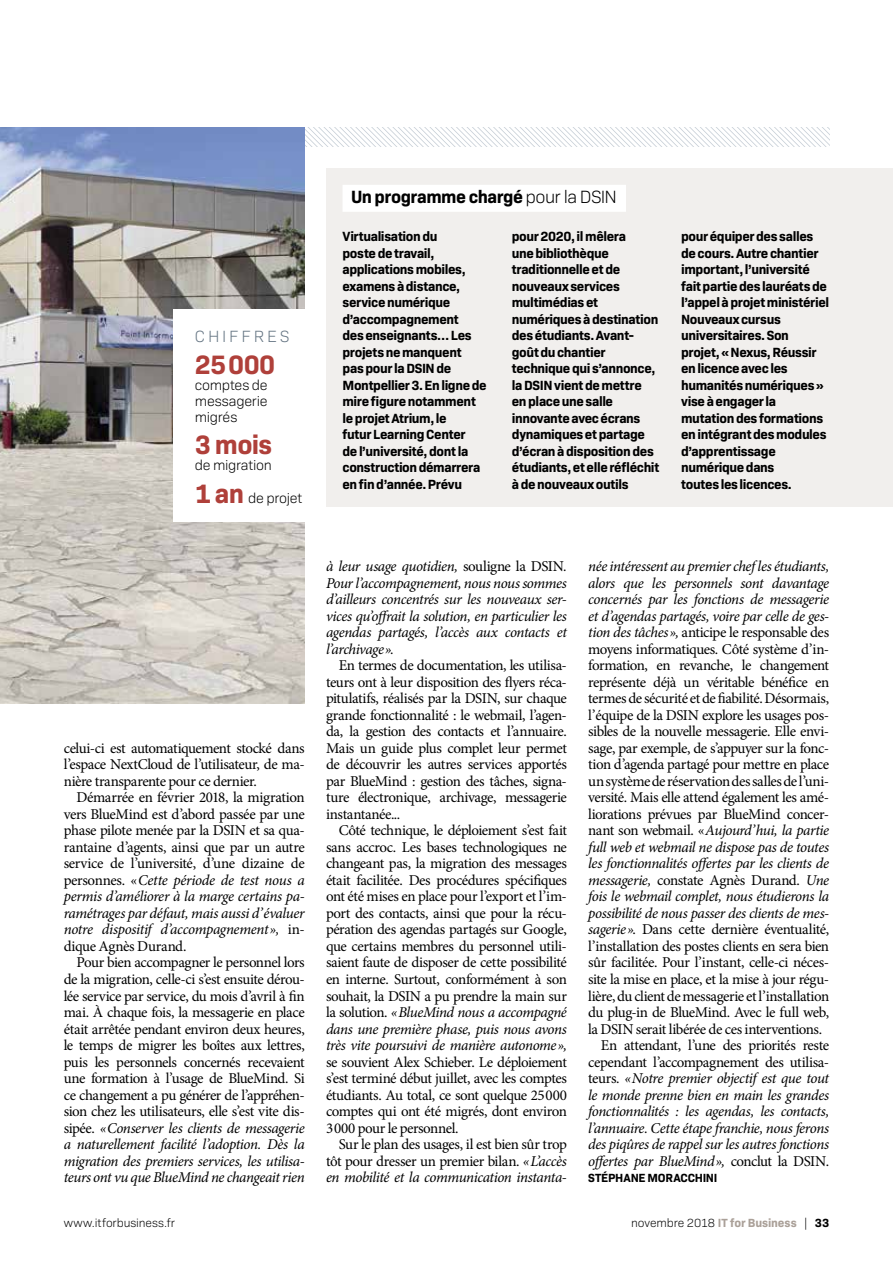
<style>
.page{position:relative;width:893px;height:1263px;background:#fff}
.page>*{position:absolute;margin:0;border:0;box-sizing:border-box;transform-origin:0 0}
.t1{font:700 27px "Bio Sans";letter-spacing:-.025em;color:#af403a}
.t2{font:700 18px "Bio Sans";letter-spacing:-.025em;color:#000}
.t3{font:300 16.5px "Bio Sans";letter-spacing:.18em;color:#657583}
.t4{font:15px/16.5px "Minion Pro";letter-spacing:-.03em;color:#000;text-align:justify}
.t5{font:italic 15px/16.5px "Minion Pro";letter-spacing:-.03em;color:#000;text-align:justify}
.t6{font:300 14.25px/15.8px "Bio Sans";letter-spacing:-.02em;color:#000;text-align:justify}
.t7{font:700 13.5px/16.5px "Bio Sans";letter-spacing:-.03em;color:#000}
.t8{font:300 12px "Bio Sans";letter-spacing:-.005em;color:#000}
.t9{font:700 12px "Bio Sans";letter-spacing:-.02em;color:#000}
.s1{font-weight:700;font-size:27px;color:#af403a}
.s2{font-weight:300}
.s3{font-style:italic}
.s4{font-style:normal}
.s5{font-weight:700;color:#aaa098}
.s6{font-weight:700}
</style>
<div class="page">
<svg style="left:305px;top:128px;width:524px;height:18px"></svg>
<img style="left:0;top:128px;width:305px;height:575px">
<div style="left:174px;top:309px;width:152px;height:213px;background:#fff"></div>
<div style="left:326px;top:168px;width:567px;height:339px;background:#f1efed"></div>
<div style="left:342px;top:185px;width:284px;height:27px;background:#fff"></div>
<p class="t3" style="left:195px;top:324px;width:96px">CHIFFRE S</p>
<h1 class="t1" style="left:195px;top:344px;width:82px">25000</h1>
<p class="t6" style="left:195px;top:376px;width:74px">comptes de messagerie migrés</p>
<h1 class="t1" style="left:195px;top:424px;width:79px">3 mois</h1>
<p class="t6" style="left:195px;top:456px;width:78px">de migration</p>
<p class="t6" style="left:195px;top:489px;width:109px"><span class="s1">1 an</span> de projet</p>
<p class="t2" style="left:351px;top:183px;width:264px">Un programme chargé <span class="s2">pour la DSIN</span></p>
<p class="t7" style="left:342px;top:227px;width:146px">Virtualisation du<br>poste de travail, applications mobiles, examens à distance, service numérique d’accompagnement<br>des enseignants… Les projets ne manquent<br>pas pour la DSIN de<br>Montpellier 3. En ligne de mire figure notamment le projet Atrium, le<br>futur Learning Center<br>de l’université, dont la construction démarrera en fin d’année. Prévu</p>
<p class="t7" style="left:512px;top:227px;width:149px">pour 2020, il mêlera<br>une bibliothèque traditionnelle et de nouveaux services multimédias et numériques à destination des étudiants. Avant&shy;goût du chantier technique qui s’annonce, la DSIN vient de mettre en place une salle innovante avec écrans dynamiques et partage d’écran à disposition des étudiants, et elle réfléchit à de nouveaux outils</p>
<p class="t7" style="left:681px;top:227px;width:150px">pour équiper des salles de cours. Autre chantier important, l’université fait partie des lauréats de l’appel à projet ministériel<br>Nouveaux cursus universitaires. Son projet, « Nexus, Réussir en licence avec les humanités numériques » vise à engager la mutation des formations en intégrant des modules d’apprentissage numérique dans<br>toutes les licences.</p>
<p class="t4" style="left:64px;top:740px;width:242px">celui-ci est automatiquement stocké dans l’espace NextCloud de l’utilisateur, de ma&shy;nière transparente pour ce dernier.</p>
<p class="t4" style="left:64px;top:789px;width:242px;text-indent:13px">Démarrée en février 2018, la migration vers BlueMind est d’abord passée par une phase pilote menée par la DSIN et sa qua&shy;rantaine d’agents, ainsi que par un autre service de l’université, d’une dizaine de personnes. «<span class="s3">Cette période de test nous a permis d’améliorer à la marge certains pa&shy;ramétrages par défaut, mais aussi d’évaluer notre dispositif d’accompagnement»,</span> in&shy;dique Agnès Durand.</p>
<p class="t4" style="left:64px;top:954px;width:242px;text-indent:13px">Pour bien accompagner le personnel lors de la migration, celle-ci s’est ensuite dérou&shy;lée service par service, du mois d’avril à fin mai. À chaque fois, la messagerie en place était arrêtée pendant environ deux heures, le temps de migrer les boîtes aux lettres, puis les personnels concernés recevaient une formation à l’usage de BlueMind. Si ce changement a pu générer de l’appréhen&shy;sion chez les utilisateurs, elle s’est vite dis&shy;sipée. <span class="s3">«Conserver les clients de messagerie a naturellement facilité l’adoption. Dès la migration des premiers services, les utilisa&shy;teurs ont vu que BlueMind ne changeait rien</span></p>
<p class="t5" style="left:326px;top:558px;width:242px">à leur usage quotidien, <span class="s4">souligne la DSIN</span>.<br>Pour l’accompagnement, nous nous sommes d’ailleurs concentrés sur les nouveaux ser&shy;vices qu’offrait la solution, en particulier les agendas partagés, l’accès aux contacts et l’archivage».</p>
<p class="t4" style="left:326px;top:657px;width:242px;text-indent:13px">En termes de documentation, les utilisa&shy;teurs ont à leur disposition des flyers réca&shy;pitulatifs, réalisés par la DSIN, sur chaque grande fonctionnalité : le webmail, l’agen&shy;da, la gestion des contacts et l’annuaire.<br>Mais un guide plus complet leur permet de découvrir les autres services apportés par BlueMind : gestion des tâches, signa&shy;ture électronique, archivage, messagerie instantanée...</p>
<p class="t4" style="left:326px;top:822px;width:242px;text-indent:13px">Côté technique, le déploiement s’est fait sans accroc. Les bases technologiques ne changeant pas, la migration des messages était facilitée. Des procédures spécifiques ont été mises en place pour l’export et l’im&shy;port des contacts, ainsi que pour la récu&shy;pération des agendas partagés sur Google, que certains membres du personnel utili&shy;saient faute de disposer de cette possibilité en interne. Surtout, conformément à son souhait, la DSIN a pu prendre la main sur la solution. <span class="s3">«BlueMind nous a accompagné dans une première phase, puis nous avons très vite poursuivi de manière autonome»,</span></p>
<p class="t4" style="left:326px;top:1053px;width:242px">se souvient Alex Schieber. Le déploiement s’est terminé début juillet, avec les comptes étudiants. Au total, ce sont quelque 25000 comptes qui ont été migrés, dont environ 3000 pour le personnel.</p>
<p class="t4" style="left:326px;top:1136px;width:242px;text-indent:13px">Sur le plan des usages, il est bien sûr trop tôt pour dresser un premier bilan. <span class="s3">«L’accès en mobilité et la communication instanta-</span></p>
<p class="t5" style="left:588px;top:558px;width:242px">née intéressent au premier chef les étudiants,</p>
<p class="t5" style="left:588px;top:575px;width:242px">alors que les personnels sont davantage</p>
<p class="t5" style="left:588px;top:591px;width:242px">concernés par les fonctions de messagerie</p>
<p class="t5" style="left:588px;top:608px;width:242px">et d’agendas partagés, voire par celle de ges-</p>
<p class="t4" style="left:588px;top:624px;width:242px"><span class="s3">tion des tâches»,</span> anticipe le responsable des</p>
<p class="t4" style="left:588px;top:641px;width:242px">moyens informatiques. Côté système d’in-</p>
<p class="t4" style="left:588px;top:657px;width:242px">formation, en revanche, le changement</p>
<p class="t4" style="left:588px;top:674px;width:242px">représente déjà un véritable bénéfice en</p>
<p class="t4" style="left:588px;top:690px;width:242px">termes de sécurité et de fiabilité. Désormais,</p>
<p class="t4" style="left:588px;top:707px;width:242px">l’équipe de la DSIN explore les usages pos-</p>
<p class="t4" style="left:588px;top:723px;width:242px">sibles de la nouvelle messagerie. Elle envi-</p>
<p class="t4" style="left:588px;top:740px;width:242px">sage, par exemple, de s’appuyer sur la fonc-</p>
<p class="t4" style="left:588px;top:756px;width:242px">tion d’agenda partagé pour mettre en place</p>
<p class="t4" style="left:588px;top:773px;width:242px">un système de réservation des salles de l’uni-</p>
<p class="t4" style="left:588px;top:789px;width:242px">versité. Mais elle attend également les amé-</p>
<p class="t4" style="left:588px;top:806px;width:242px">liorations prévues par BlueMind concer-</p>
<p class="t5" style="left:588px;top:822px;width:242px"><span class="s4">nant son webmail. «</span>Aujourd’hui, la partie</p>
<p class="t5" style="left:588px;top:839px;width:242px">full web et webmail ne dispose pas de toutes</p>
<p class="t5" style="left:588px;top:855px;width:242px">les fonctionnalités offertes par les clients de</p>
<p class="t4" style="left:588px;top:872px;width:242px"><span class="s3">messagerie,</span> constate Agnès Durand. <span class="s3">Une</span></p>
<p class="t5" style="left:588px;top:888px;width:242px">fois le webmail complet, nous étudierons la</p>
<p class="t5" style="left:588px;top:905px;width:242px">possibilité de nous passer des clients de mes-</p>
<p class="t4" style="left:588px;top:921px;width:242px"><span class="s3">sagerie»</span>. Dans cette dernière éventualité,</p>
<p class="t4" style="left:588px;top:938px;width:242px">l’installation des postes clients en sera bien</p>
<p class="t4" style="left:588px;top:954px;width:242px">sûr facilitée. Pour l’instant, celle-ci néces-</p>
<p class="t4" style="left:588px;top:971px;width:242px">site la mise en place, et la mise à jour régu-</p>
<p class="t4" style="left:588px;top:987px;width:242px">lière, du client de messagerie et l’installation</p>
<p class="t4" style="left:588px;top:1004px;width:242px">du plug-in de BlueMind. Avec le full web,</p>
<p class="t4" style="left:588px;top:1020px;width:235px">la DSIN serait libérée de ces interventions.</p>
<p class="t4" style="left:601px;top:1037px;width:230px">En attendant, l’une des priorités reste</p>
<p class="t4" style="left:588px;top:1053px;width:242px">cependant l’accompagnement des utilisa-</p>
<p class="t5" style="left:588px;top:1070px;width:242px"><span class="s4">teurs.</span> «Notre premier objectif est que tout</p>
<p class="t5" style="left:588px;top:1086px;width:242px">le monde prenne bien en main les grandes</p>
<p class="t5" style="left:588px;top:1103px;width:242px">fonctionnalités : les agendas, les contacts,</p>
<p class="t5" style="left:588px;top:1119px;width:242px">l’annuaire. Cette étape franchie, nous ferons</p>
<p class="t5" style="left:588px;top:1136px;width:242px">des piqûres de rappel sur les autres fonctions</p>
<p class="t5" style="left:588px;top:1152px;width:242px">offertes par BlueMind», <span class="s4">conclut la DSIN.</span></p>
<p class="t9" style="left:588px;top:1169px;width:131px">STÉPHANE MORACCHINI</p>
<p class="t8" style="left:64px;top:1214px;width:113px">www.itforbusiness.fr</p>
<p class="t8" style="left:631px;top:1214px;width:199px">novembre 2018 <span class="s5">IT for Business</span> | <span class="s6">33</span></p>
</div>
